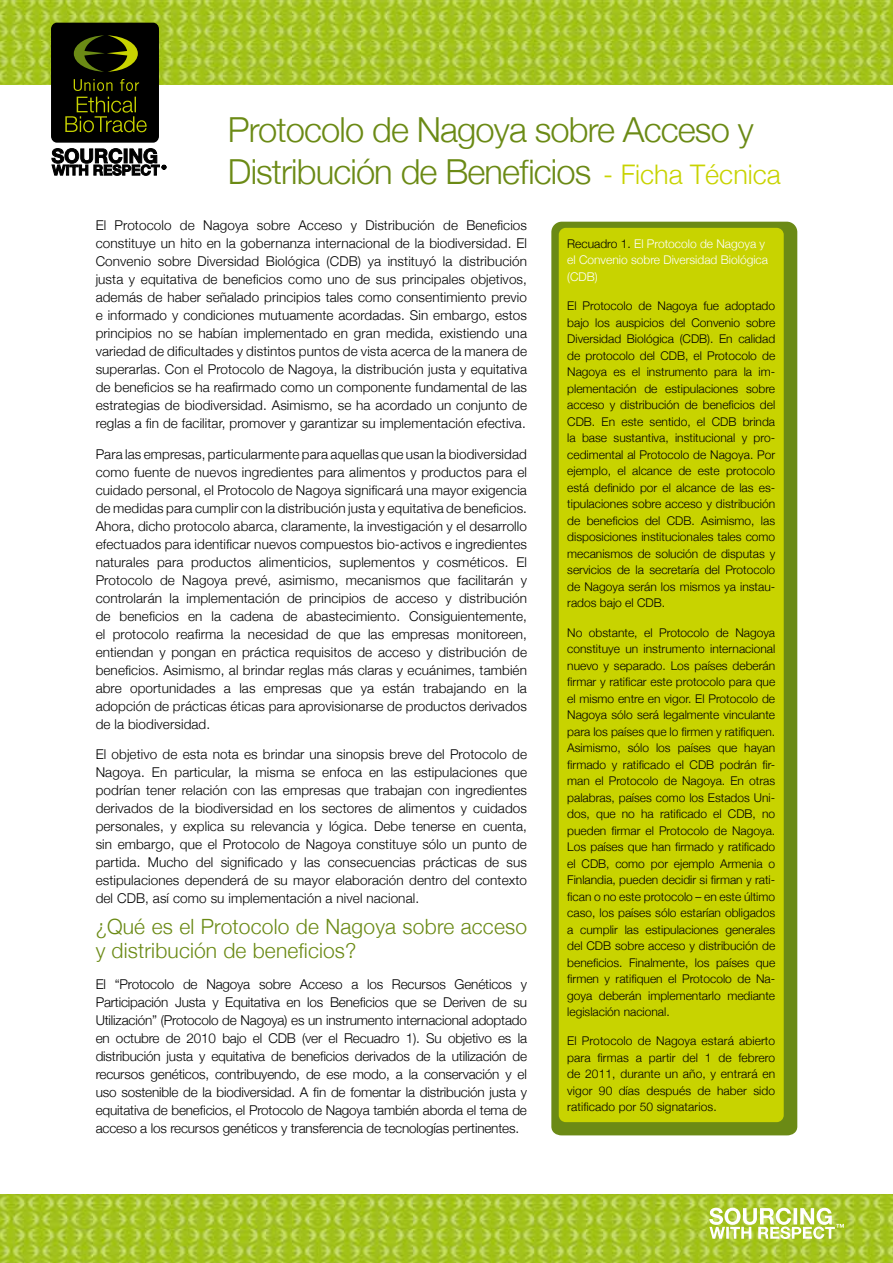
<style>
.page{position:relative;width:893px;height:1263px;background:#fff}
.page>*{position:absolute;margin:0;border:0;box-sizing:border-box;transform-origin:0 0}
.t1{font:300 34.5px/42px "Helvetica Neue";letter-spacing:-.025em;color:#6b8a15}
.t2{font:300 21px/24px "Helvetica Neue";letter-spacing:.01em;color:#6b8a15}
.t3{font:300 13.5px/18px "Helvetica Neue";letter-spacing:.01em;color:#000;text-align:justify}
.t4{font:300 12px/16.5px "Helvetica Neue";color:#000;text-align:justify}
.t5{font:300 12px/16.5px "Helvetica Neue";color:#fff}
.s1{font-size:27px;color:#c8d300}
.s2{color:#000}
</style>
<div class="page">
<img style="left:0;top:0;width:893px;height:85px">
<svg style="left:52px;top:149px;width:114px;height:26px"></svg>
<div style="left:51px;top:23px;width:108px;height:120px;background:#000;border-radius:6px"></div>
<svg style="left:74px;top:35px;width:64px;height:37px"></svg>
<svg style="left:65px;top:79px;width:82px;height:53px"></svg>
<img style="left:0;top:1195px;width:893px;height:68px">
<svg style="left:709px;top:1208px;width:135px;height:31px"></svg>
<svg style="left:551px;top:222px;width:246px;height:913px;background:#6e8c18"></svg>
<div style="left:559px;top:228px;width:225px;height:894px;background:#c8d300;border-radius:7px"></div>
<h1 class="t1" style="left:228px;top:108px;width:554px">Protocolo de Nagoya sobre Acceso y<br>Distribución de Beneficios <span class="s1">- Ficha Técnica</span></h1>
<p class="t3" style="left:96px;top:216px;width:433px">El Protocolo de Nagoya sobre Acceso y Distribución de Beneficios constituye un hito en la gobernanza internacional de la biodiversidad. El Convenio sobre Diversidad Biológica (CDB) ya instituyó la distribución justa y equitativa de beneficios como uno de sus principales objetivos, además de haber señalado principios tales como consentimiento previo e informado y condiciones mutuamente acordadas. Sin embargo, estos principios no se habían implementado en gran medida, existiendo una variedad de dificultades y distintos puntos de vista acerca de la manera de superarlas. Con el Protocolo de Nagoya, la distribución justa y equitativa de beneficios se ha reafirmado como un componente fundamental de las estrategias de biodiversidad. Asimismo, se ha acordado un conjunto de reglas a fin de facilitar, promover y garantizar su implementación efectiva.</p>
<p class="t3" style="left:96px;top:445px;width:433px">Para las empresas, particularmente para aquellas que usan la biodiversidad como fuente de nuevos ingredientes para alimentos y productos para el cuidado personal, el Protocolo de Nagoya significará una mayor exigencia de medidas para cumplir con la distribución justa y equitativa de beneficios.<br>Ahora, dicho protocolo abarca, claramente, la investigación y el desarrollo efectuados para identificar nuevos compuestos bio-activos e ingredientes naturales para productos alimenticios, suplementos y cosméticos. El Protocolo de Nagoya prevé, asimismo, mecanismos que facilitarán y controlarán la implementación de principios de acceso y distribución de beneficios en la cadena de abastecimiento. Consiguientemente, el protocolo reafirma la necesidad de que las empresas monitoreen, entiendan y pongan en práctica requisitos de acceso y distribución de beneficios. Asimismo, al brindar reglas más claras y ecuánimes, también abre oportunidades a las empresas que ya están trabajando en la adopción de prácticas éticas para aprovisionarse de productos derivados de la biodiversidad.</p>
<p class="t3" style="left:96px;top:745px;width:433px">El objetivo de esta nota es brindar una sinopsis breve del Protocolo de Nagoya. En particular, la misma se enfoca en las estipulaciones que podrían tener relación con las empresas que trabajan con ingredientes derivados de la biodiversidad en los sectores de alimentos y cuidados personales, y explica su relevancia y lógica. Debe tenerse en cuenta, sin embargo, que el Protocolo de Nagoya constituye sólo un punto de partida. Mucho del significado y las consecuencias prácticas de sus estipulaciones dependerá de su mayor elaboración dentro del contexto del CDB, así como su implementación a nivel nacional.</p>
<h2 class="t2" style="left:96px;top:914px;width:433px">¿Qué es el Protocolo de Nagoya sobre acceso y distribución de beneficios?</h2>
<p class="t3" style="left:96px;top:975px;width:433px">El “Protocolo de Nagoya sobre Acceso a los Recursos Genéticos y Participación Justa y Equitativa en los Beneficios que se Deriven de su Utilización” (Protocolo de Nagoya) es un instrumento internacional adoptado en octubre de 2010 bajo el CDB (ver el Recuadro 1). Su objetivo es la distribución justa y equitativa de beneficios derivados de la utilización de recursos genéticos, contribuyendo, de ese modo, a la conservación y el uso sostenible de la biodiversidad. A fin de fomentar la distribución justa y equitativa de beneficios, el Protocolo de Nagoya también aborda el tema de acceso a los recursos genéticos y transferencia de tecnologías pertinentes.</p>
<p class="t5" style="left:567px;top:235px;width:202px"><span class="s2">Recuadro 1.</span> El Protocolo de Nagoya y el Convenio sobre Diversidad Biológica (CDB)</p>
<p class="t4" style="left:567px;top:297px;width:209px">El Protocolo de Nagoya fue adoptado bajo los auspicios del Convenio sobre Diversidad Biológica (CDB). En calidad de protocolo del CDB, el Protocolo de Nagoya es el instrumento para la im&shy;plementación de estipulaciones sobre acceso y distribución de beneficios del CDB. En este sentido, el CDB brinda la base sustantiva, institucional y pro&shy;cedimental al Protocolo de Nagoya. Por ejemplo, el alcance de este protocolo está definido por el alcance de las es&shy;tipulaciones sobre acceso y distribución de beneficios del CDB. Asimismo, las disposiciones institucionales tales como mecanismos de solución de disputas y servicios de la secretaría del Protocolo de Nagoya serán los mismos ya instau&shy;rados bajo el CDB.</p>
<p class="t4" style="left:567px;top:624px;width:209px">No obstante, el Protocolo de Nagoya constituye un instrumento internacional nuevo y separado. Los países deberán firmar y ratificar este protocolo para que el mismo entre en vigor. El Protocolo de Nagoya sólo será legalmente vinculante para los países que lo firmen y ratifiquen.<br>Asimismo, sólo los países que hayan firmado y ratificado el CDB podrán fir&shy;man el Protocolo de Nagoya. En otras palabras, países como los Estados Uni&shy;dos, que no ha ratificado el CDB, no pueden firmar el Protocolo de Nagoya.<br>Los países que han firmado y ratificado el CDB, como por ejemplo Armenia o Finlandia, pueden decidir si firman y rati&shy;fican o no este protocolo – en este último caso, los países sólo estarían obligados a cumplir las estipulaciones generales del CDB sobre acceso y distribución de beneficios. Finalmente, los países que firmen y ratifiquen el Protocolo de Na&shy;goya deberán implementarlo mediante legislación nacional.</p>
<p class="t4" style="left:567px;top:1032px;width:209px">El Protocolo de Nagoya estará abierto para firmas a partir del 1 de febrero de 2011, durante un año, y entrará en vigor 90 días después de haber sido ratificado por 50 signatarios.</p>
</div>
